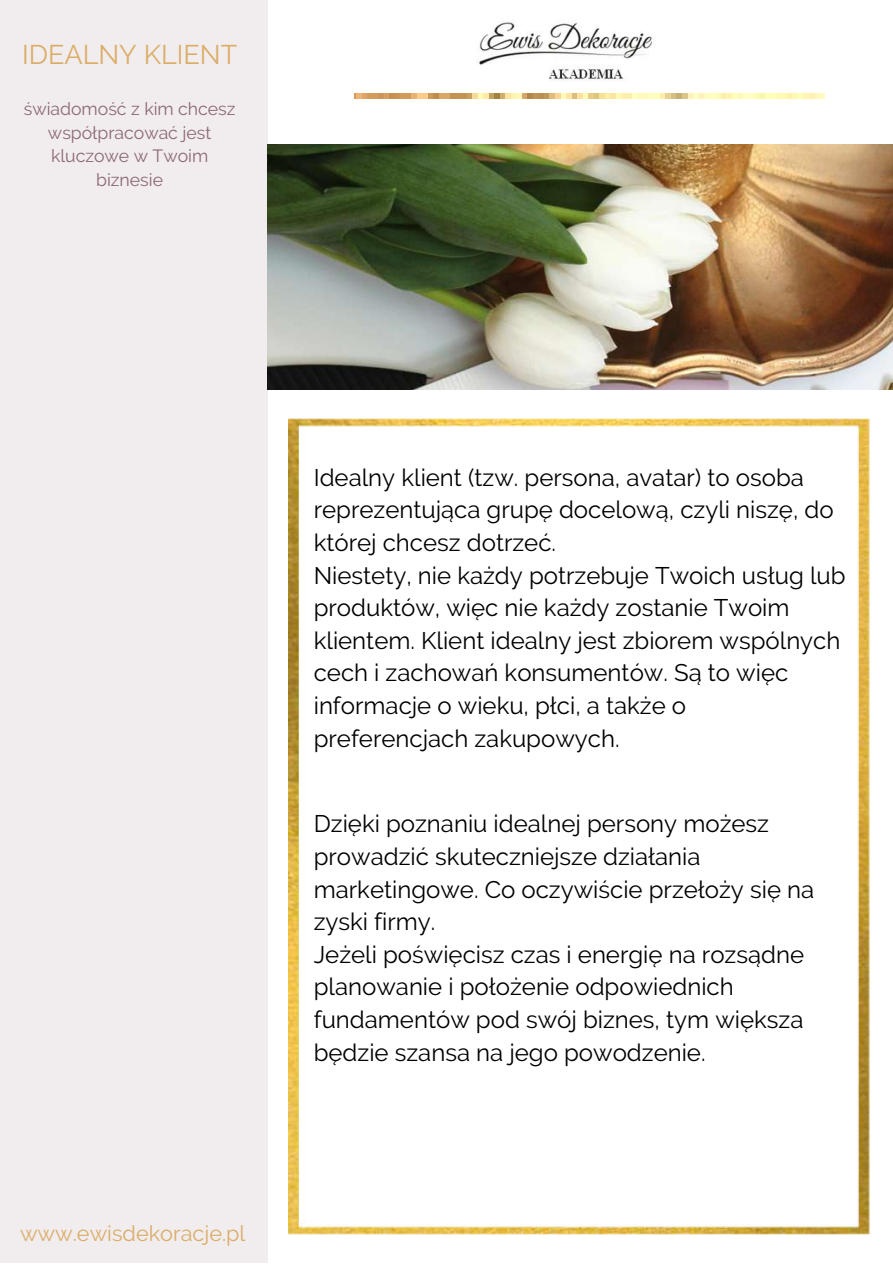
<style>
.page{position:relative;width:893px;height:1264px;background:#fff}
.page>*{position:absolute;margin:0;border:0;box-sizing:border-box;transform-origin:0 0}
.t1{font:27px "Raleway";color:#dbad67}
.t2{font:24px/32.5px "Raleway";color:#000}
.t3{font:21.6px "Raleway";color:#dbad67}
.t4{font:17.7px/23.5px "Raleway";color:#8c6872;text-align:center}
</style>
<div class="page">
<div style="left:0;top:0;width:267px;height:1262px;background:#f1edef"></div>
<img style="left:476px;top:20px;width:178px;height:61px">
<img style="left:267px;top:144px;width:625px;height:245px">
<img style="left:288px;top:419px;width:582px;height:815px">
<img style="left:354px;top:93px;width:470px;height:6px">
<p class="t1" style="left:22px;top:39px;width:217px">IDEALNY KLIENT</p>
<p class="t4" style="left:24px;top:97px;width:213px">świadomość z kim chcesz współpracować jest kluczowe w Twoim biznesie</p>
<p class="t3" style="left:20px;top:1220px;width:227px">www.ewisdekoracje.pl</p>
<p class="t2" style="left:314px;top:461px;width:533px">Idealny klient (tzw. persona, avatar) to osoba reprezentująca grupę docelową, czyli niszę, do której chcesz dotrzeć.<br>Niestety, nie każdy potrzebuje Twoich usług lub produktów, więc nie każdy zostanie Twoim klientem. Klient idealny jest zbiorem wspólnych cech i zachowań konsumentów. Są to więc informacje o wieku, płci, a także o preferencjach zakupowych.</p>
<p class="t2" style="left:314px;top:807px;width:502px">Dzięki poznaniu idealnej persony możesz prowadzić skuteczniejsze działania marketingowe. Co oczywiście przełoży się na zyski firmy.<br>Jeżeli poświęcisz czas i energię na rozsądne planowanie i położenie odpowiednich fundamentów pod swój biznes, tym większa będzie szansa na jego powodzenie.</p>
</div>
